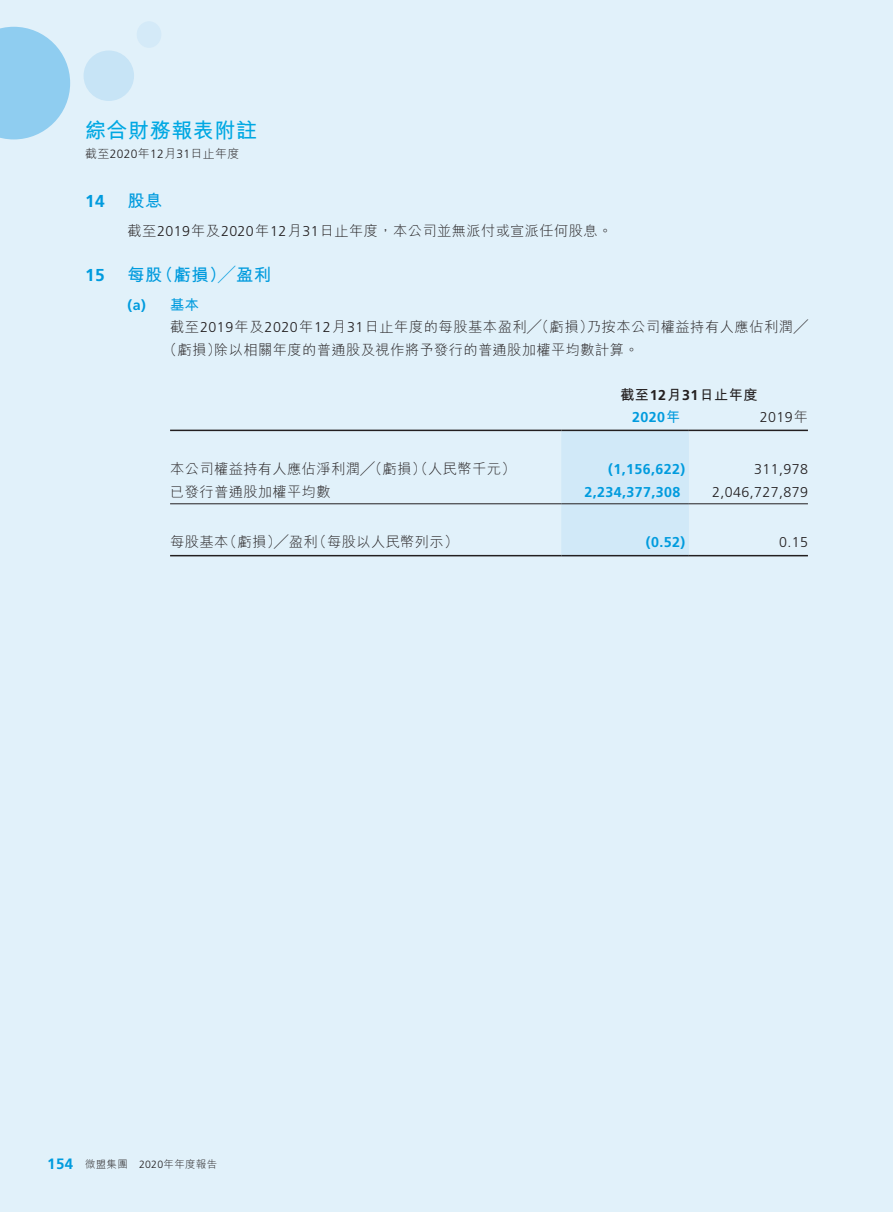
<style>
.page{position:relative;width:893px;height:1212px;background:#e1f1fa}
.page>*{position:absolute;margin:0;border:0;box-sizing:border-box;transform-origin:0 0}
.t1{font:700 21px "M Hei HK";letter-spacing:.03em;color:#00a8e3}
.t2{font:700 17.25px "M Hei HK";letter-spacing:.03em;color:#009bde}
.t3{font:700 17.25px "Frutiger LT Std";color:#009bde}
.t4{font:300 14.25px/22.5px "M Hei HK";letter-spacing:.03em;color:#231f20}
.t5{font:700 14.25px "Frutiger LT Std";letter-spacing:.03em;color:#009bde}
.t6{font:300 14.25px "Frutiger LT Std";letter-spacing:.03em;color:#231f20}
.t7{font:700 14.25px "M Hei HK";letter-spacing:.03em;color:#231f20}
.t8{font:300 12px "M Hei HK";letter-spacing:.03em;color:#231f20}
.t9{font:300 10.5px "M Hei HK";letter-spacing:.03em;color:#231f20}
.s1{font-family:"Frutiger LT Std"}
.s2{font-family:"M Hei HK"}
.s3{font-family:"Frutiger LT Std";font-weight:700;font-size:15px;color:#009bde}
</style>
<div class="page">
<svg style="left:0;top:27px;width:70px;height:112px"></svg>
<div style="left:84px;top:50px;width:50px;height:51px;background:#c7e4f6;border-radius:50%"></div>
<div style="left:137px;top:21px;width:24px;height:27px;background:#d4eaf8;border-radius:50%"></div>
<div style="left:561px;top:431px;width:128px;height:124px;background:#d1e9f8"></div>
<hr style="left:170px;top:430px;width:391px;height:1px;background:#231f20">
<hr style="left:561px;top:430px;width:128px;height:1px;background:#231f20">
<hr style="left:689px;top:430px;width:119px;height:1px;background:#231f20">
<hr style="left:170px;top:503px;width:391px;height:1px;background:#231f20">
<hr style="left:561px;top:503px;width:128px;height:1px;background:#231f20">
<hr style="left:689px;top:503px;width:119px;height:1px;background:#231f20">
<hr style="left:170px;top:555px;width:391px;height:1px;background:#231f20">
<hr style="left:561px;top:555px;width:128px;height:1px;background:#231f20">
<hr style="left:689px;top:555px;width:119px;height:1px;background:#231f20">
<h1 class="t1" style="left:85px;top:115px;width:174px">綜合財務報表附註</h1>
<p class="t8" style="left:85px;top:148px;width:156px">截至<span class="s1">2020</span>年<span class="s1">12</span>月<span class="s1">31</span>日止年度</p>
<p class="t3" style="left:85px;top:191px;width:21px">14</p>
<p class="t2" style="left:128px;top:188px;width:36px">股息</p>
<p class="t4" style="left:128px;top:219px;width:486px">截至<span class="s1">2019</span>年及<span class="s1">2020</span>年<span class="s1">12</span>月<span class="s1">31</span>日止年度，本公司並無派付或宣派任何股息。</p>
<p class="t3" style="left:85px;top:264px;width:21px">15</p>
<p class="t2" style="left:128px;top:262px;width:145px">每股（虧損）╱盈利</p>
<p class="t5" style="left:128px;top:296px;width:73px">(a) <span class="s2">基本</span></p>
<p class="t4" style="left:163px;top:315px;width:646px;text-indent:7px">截至<span class="s1">2019</span>年及<span class="s1">2020</span>年<span class="s1">12</span>月<span class="s1">31</span>日止年度的每股基本盈利╱（虧損）乃按本公司權益持有人應佔利潤╱（虧損）除以相關年度的普通股及視作將予發行的普通股加權平均數計算。</p>
<p class="t7" style="left:620px;top:384px;width:139px">截至<span class="s1">12</span>月<span class="s1">31</span>日止年度</p>
<p class="t5" style="left:632px;top:409px;width:50px">2020<span class="s2">年</span></p>
<p class="t6" style="left:760px;top:409px;width:50px">2019<span class="s2">年</span></p>
<p class="t4" style="left:170px;top:458px;width:347px">本公司權益持有人應佔淨利潤╱（虧損）（人民幣千元）</p>
<p class="t5" style="left:608px;top:461px;width:78px">(1,156,622)</p>
<p class="t6" style="left:754px;top:461px;width:55px">311,978</p>
<p class="t4" style="left:170px;top:480px;width:162px">已發行普通股加權平均數</p>
<p class="t5" style="left:584px;top:483px;width:97px">2,234,377,308</p>
<p class="t6" style="left:712px;top:484px;width:97px">2,046,727,879</p>
<p class="t4" style="left:170px;top:531px;width:290px">每股基本（虧損）╱盈利（每股以人民幣列示）</p>
<p class="t5" style="left:646px;top:534px;width:41px">(0.52)</p>
<p class="t6" style="left:779px;top:534px;width:30px">0.15</p>
<p class="t9" style="left:47px;top:1159px;width:171px"><span class="s3">154</span> 微盟集團 <span class="s1">2020</span>年年度報告</p>
</div>
